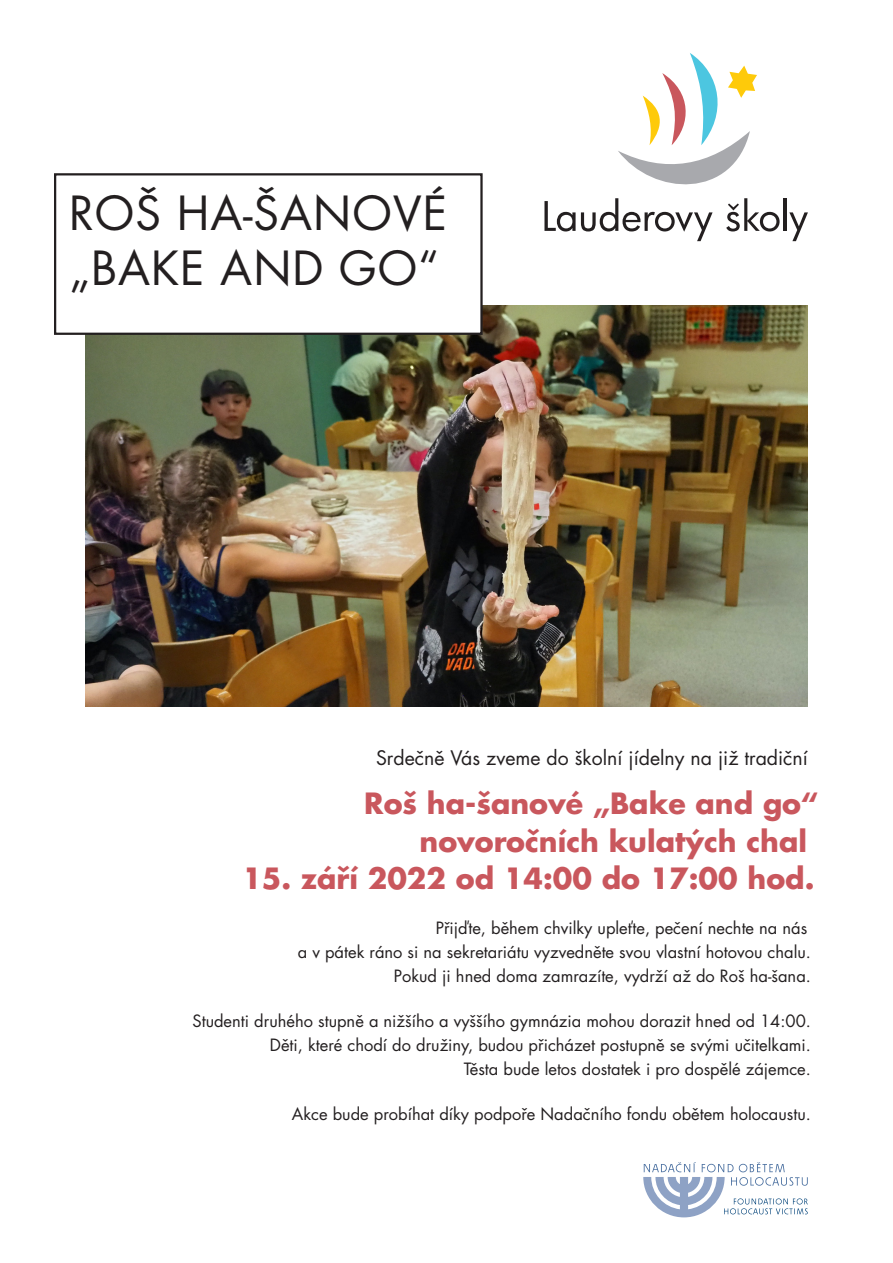
<style>
.page{position:relative;width:893px;height:1263px;background:#fff}
.page>*{position:absolute;margin:0;border:0;box-sizing:border-box;transform-origin:0 0}
.t1{font:45.75px/54.9px "Futura CE Book";letter-spacing:.025em;color:#231f20}
.t2{font:700 28.5px/37.5px "Futura CE";color:#c9575d}
.t3{font:19.5px "Futura CE Book";color:#231f20}
.t4{font:16.5px/24px "Futura CE Book";color:#231f20;text-align:right}
</style>
<div class="page">
<img style="left:85px;top:305px;width:723px;height:402px">
<div style="left:55px;top:174px;width:426px;height:160px;background:#fff"></div>
<div style="left:54px;top:173px;width:429px;height:162px;border:2px solid #231f20"></div>
<hr style="left:784px;top:198px;width:3px;height:33px;background:#231f20">
<svg style="left:789px;top:212px;width:19px;height:29px"></svg>
<svg style="left:544px;top:53px;width:236px;height:188px"></svg>
<svg style="left:643px;top:1162px;width:165px;height:55px"></svg>
<h1 class="t1" style="left:69px;top:187px;width:380px">ROŠ HA-ŠANOVÉ „BAKE AND GO“</h1>
<p class="t3" style="left:376px;top:746px;width:433px">Srdečně Vás zveme do školní jídelny na již tradiční</p>
<h2 class="t2" style="left:419px;top:785px;width:401px;text-indent:-55px">Roš ha-šanové „Bake and go“ novoročních kulatých chal</h2>
<h2 class="t2" style="left:242px;top:860px;width:573px">15. září 2022 od 14:00 do 17:00 hod.</h2>
<p class="t4" style="left:298px;top:916px;width:515px">Přijďte, během chvilky upleťte, pečení nechte na nás<br>a v pátek ráno si na sekretariátu vyzvedněte svou vlastní hotovou chalu.<br>Pokud ji hned doma zamrazíte, vydrží až do Roš ha-šana.</p>
<p class="t4" style="left:192px;top:1009px;width:620px">Studenti druhého stupně a nižšího a vyššího gymnázia mohou dorazit hned od 14:00.<br>Děti, které chodí do družiny, budou přicházet postupně se svými učitelkami.<br>Těsta bude letos dostatek i pro dospělé zájemce.</p>
<p class="t4" style="left:292px;top:1102px;width:520px">Akce bude probíhat díky podpoře Nadačního fondu obětem holocaustu.</p>
</div>
